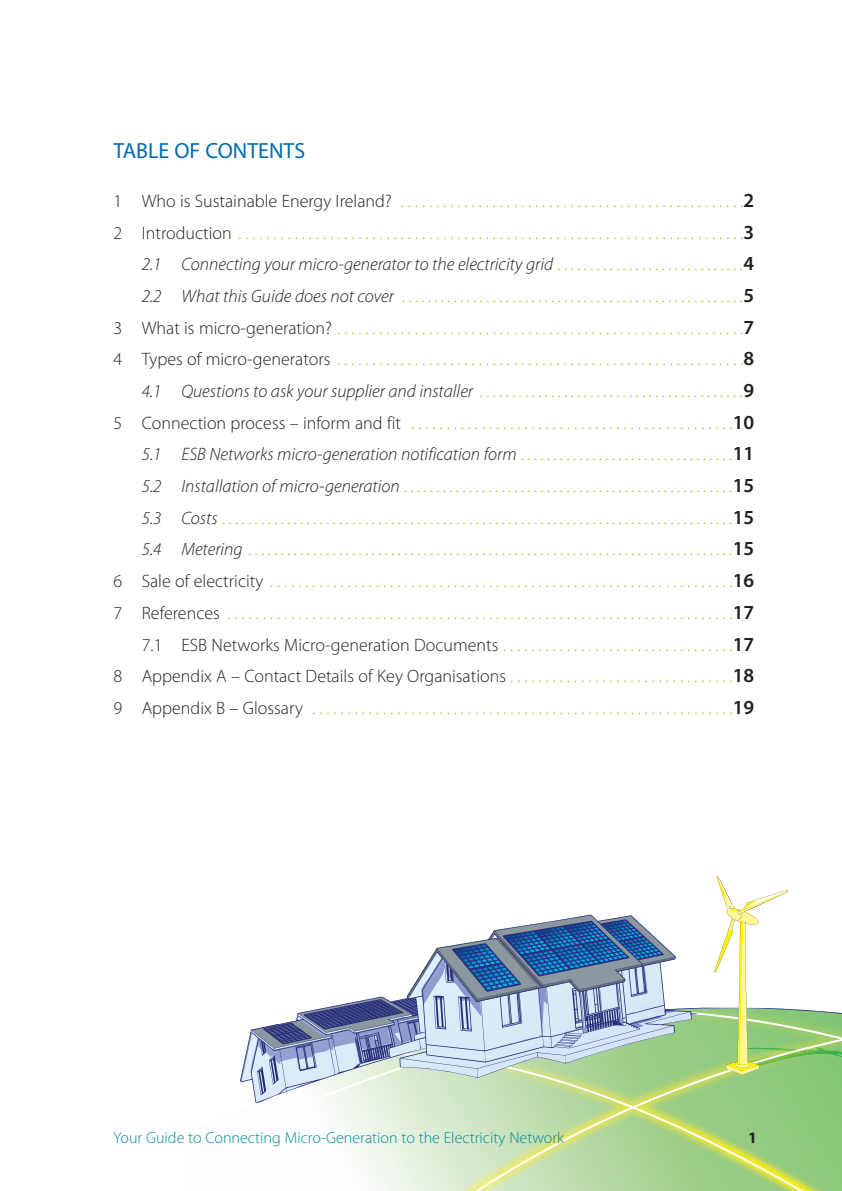
<style>
.page{position:relative;width:842px;height:1191px;background:#fff}
.page>*{position:absolute;margin:0;border:0;box-sizing:border-box;transform-origin:0 0}
.t1{font:22px "Myriad Pro";color:#016ab6}
.t2{font:300 18px/31.6px "Myriad Pro";color:#b0bb1d;text-align:right}
.t3{font:300 16px "Myriad Pro";color:#008b98}
.t4{font:700 16px "Myriad Pro";color:#231f20}
.s1{color:#231f20}
.s2{font-weight:600;font-size:20px;color:#231f20}
.s3{font-style:italic;color:#231f20}
.s4{font-style:italic}
</style>
<div class="page">
<svg style="left:674px;top:1152px;width:81px;height:39px;background:#a3d082"></svg>
<svg style="left:358px;top:1152px;width:316px;height:39px;background:#cfe5bd"></svg>
<svg style="left:755px;top:1152px;width:87px;height:39px;background:#a3d074"></svg>
<svg style="left:240px;top:914px;width:602px;height:238px"></svg>
<svg style="left:714px;top:875px;width:128px;height:199px"></svg>
<p class="t1" style="left:113px;top:143px;width:193px">TABLE OF CONTENTS</p>
<p class="t2" style="left:113px;top:186px;width:642px"><span class="s1">1 Who is Sustainable Energy Ireland?</span> . . . . . . . . . . . . . . . . . . . . . . . . . . . . . . . . . . . . . . . . . . . . . . . . .<span class="s2">2<br></span><span class="s1">2 Introduction</span> . . . . . . . . . . . . . . . . . . . . . . . . . . . . . . . . . . . . . . . . . . . . . . . . . . . . . . . . . . . . . . . . . . . . . . . .<span class="s2">3<br></span><span class="s3">2.1 Connecting your micro-generator to the electricity grid</span> <span class="s4">. . . . . . . . . . . . . . . . . . . . . . . . . . . . .</span><span class="s2">4<br></span><span class="s3">2.2 What this Guide does not cover</span> <span class="s4">. . . . . . . . . . . . . . . . . . . . . . . . . . . . . . . . . . . . . . . . . . . . . . . . . . . . .</span><span class="s2">5<br></span><span class="s1">3 What is micro-generation?</span> . . . . . . . . . . . . . . . . . . . . . . . . . . . . . . . . . . . . . . . . . . . . . . . . . . . . . . . . . .<span class="s2">7<br></span><span class="s1">4 Types of micro-generators</span> . . . . . . . . . . . . . . . . . . . . . . . . . . . . . . . . . . . . . . . . . . . . . . . . . . . . . . . . . .<span class="s2">8<br></span><span class="s3">4.1 Questions to ask your supplier and installer</span> <span class="s4">.........................................</span><span class="s2">9<br></span><span class="s1">5 Connection process – inform and fit</span> . . . . . . . . . . . . . . . . . . . . . . . . . . . . . . . . . . . . . . . . . . . . . .<span class="s2">10<br></span><span class="s3">5.1 ESB Networks micro-generation notification form</span> <span class="s4">. . . . . . . . . . . . . . . . . . . . . . . . . . . . . . . . .</span><span class="s2">11<br></span><span class="s3">5.2 Installation of micro-generation</span> <span class="s4">. . . . . . . . . . . . . . . . . . . . . . . . . . . . . . . . . . . . . . . . . . . . . . . . . . .</span><span class="s2">15<br></span><span class="s3">5.3 Costs</span> <span class="s4">. . . . . . . . . . . . . . . . . . . . . . . . . . . . . . . . . . . . . . . . . . . . . . . . . . . . . . . . . . . . . . . . . . . . . . . . . . . . . . .</span><span class="s2">15<br></span><span class="s3">5.4 Metering</span> <span class="s4">. . . . . . . . . . . . . . . . . . . . . . . . . . . . . . . . . . . . . . . . . . . . . . . . . . . . . . . . . . . . . . . . . . . . . . . . . . .</span><span class="s2">15<br></span><span class="s1">6 Sale of electricity</span> . . . . . . . . . . . . . . . . . . . . . . . . . . . . . . . . . . . . . . . . . . . . . . . . . . . . . . . . . . . . . . . . . .<span class="s2">16<br></span><span class="s1">7 References</span> . . . . . . . . . . . . . . . . . . . . . . . . . . . . . . . . . . . . . . . . . . . . . . . . . . . . . . . . . . . . . . . . . . . . . . . .<span class="s2">17<br></span><span class="s1">7.1 ESB Networks Micro-generation Documents</span> . . . . . . . . . . . . . . . . . . . . . . . . . . . . . . . . .<span class="s2">17<br></span><span class="s1">8 Appendix A – Contact Details of Key Organisations</span> . . . . . . . . . . . . . . . . . . . . . . . . . . . . . . . .<span class="s2">18<br></span><span class="s1">9 Appendix B – Glossary</span> . . . . . . . . . . . . . . . . . . . . . . . . . . . . . . . . . . . . . . . . . . . . . . . . . . . . . . . . . . . .<span class="s2">19</span></p>
<p class="t3" style="left:113px;top:1131px;width:452px">Your Guide to Connecting Micro-Generation to the Electricity Network</p>
<p class="t4" style="left:748px;top:1131px;width:10px">1</p>
</div>
